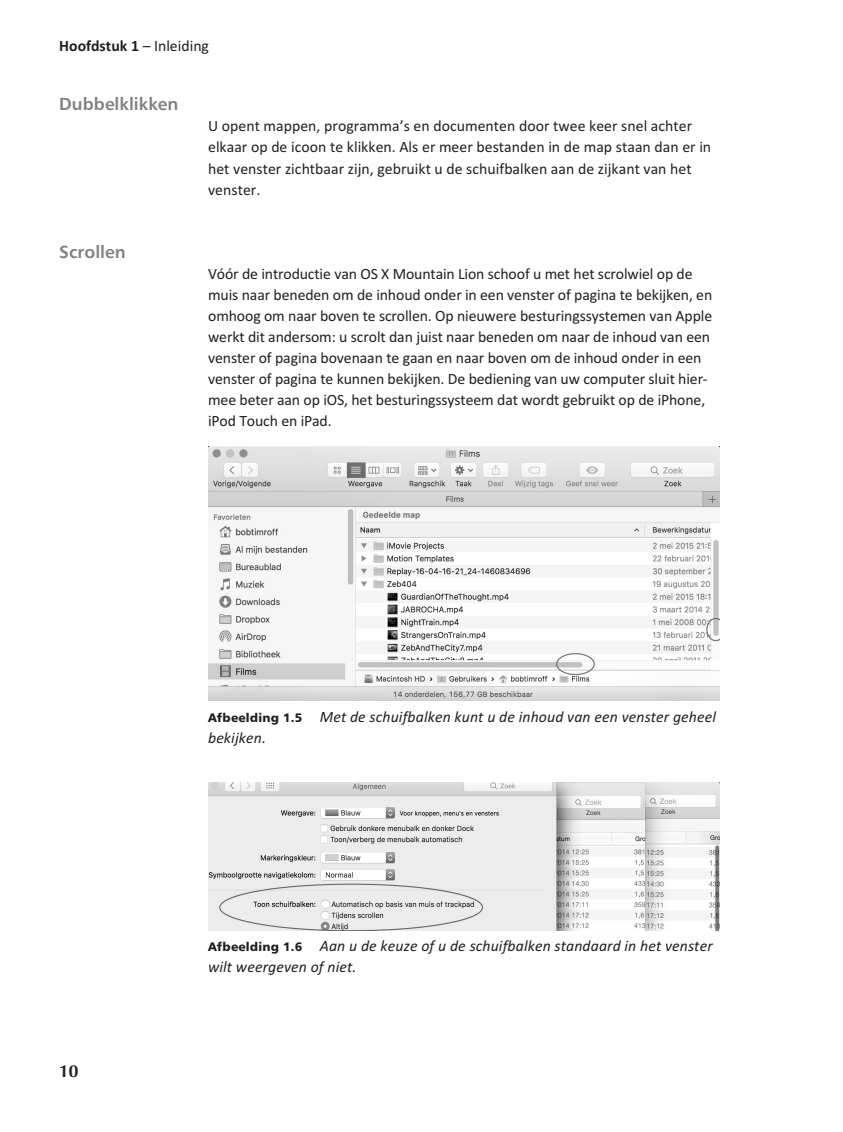
<style>
.page{position:relative;width:843px;height:1132px;background:#fff}
.page>*{position:absolute;margin:0;border:0;box-sizing:border-box;transform-origin:0 0}
.t1{font:700 17.5px "Humnst 777 BT";color:#808285}
.t2{font:700 17.5px "Zapf Humanist 601 BT";color:#231f20}
.t3{font:15.75px/21px "Calibri";letter-spacing:-.005em;color:#231f20}
.t4{font:italic 15.75px/21px "Calibri";letter-spacing:.005em;color:#231f20}
.t5{font:700 15.75px "Calibri";color:#231f20}
.s1{font-weight:400}
.s2{font-family:"Humnst 777 Blk BT";font-style:normal;font-size:12.25px}
</style>
<div class="page">
<img style="left:208px;top:446px;width:511px;height:254px">
<img style="left:208px;top:782px;width:511px;height:147px">
<p class="t5" style="left:59px;top:40px;width:151px">Hoofdstuk 1 <span class="s1">– Inleiding</span></p>
<p class="t1" style="left:59px;top:97px;width:121px">Dubbelklikken</p>
<p class="t1" style="left:59px;top:244px;width:68px">Scrollen</p>
<p class="t3" style="left:208px;top:117px;width:505px">U opent mappen, programma’s en documenten door twee keer snel achter elkaar op de icoon te klikken. Als er meer bestanden in de map staan dan er in het venster zichtbaar zijn, gebruikt u de schuifbalken aan de zijkant van het venster.</p>
<p class="t3" style="left:208px;top:264px;width:506px">Vóór de introductie van OS X Mountain Lion schoof u met het scrolwiel op de muis naar beneden om de inhoud onder in een venster of pagina te bekijken, en omhoog om naar boven te scrollen. Op nieuwere besturingssystemen van Apple werkt dit andersom: u scrolt dan juist naar beneden om naar de inhoud van een venster of pagina bovenaan te gaan en naar boven om de inhoud onder in een venster of pagina te kunnen bekijken. De bediening van uw computer sluit hier&shy;mee beter aan op iOS, het besturingssysteem dat wordt gebruikt op de iPhone, iPod Touch en iPad.</p>
<p class="t2" style="left:59px;top:1063px;width:21px">10</p>
<p class="t4" style="left:208px;top:707px;width:509px"><span class="s2">Afbeelding 1.5</span> Met de schuifbalken kunt u de inhoud van een venster geheel bekijken.</p>
<p class="t4" style="left:208px;top:936px;width:506px"><span class="s2">Afbeelding 1.6</span> Aan u de keuze of u de schuifbalken standaard in het venster wilt weergeven of niet.</p>
</div>
